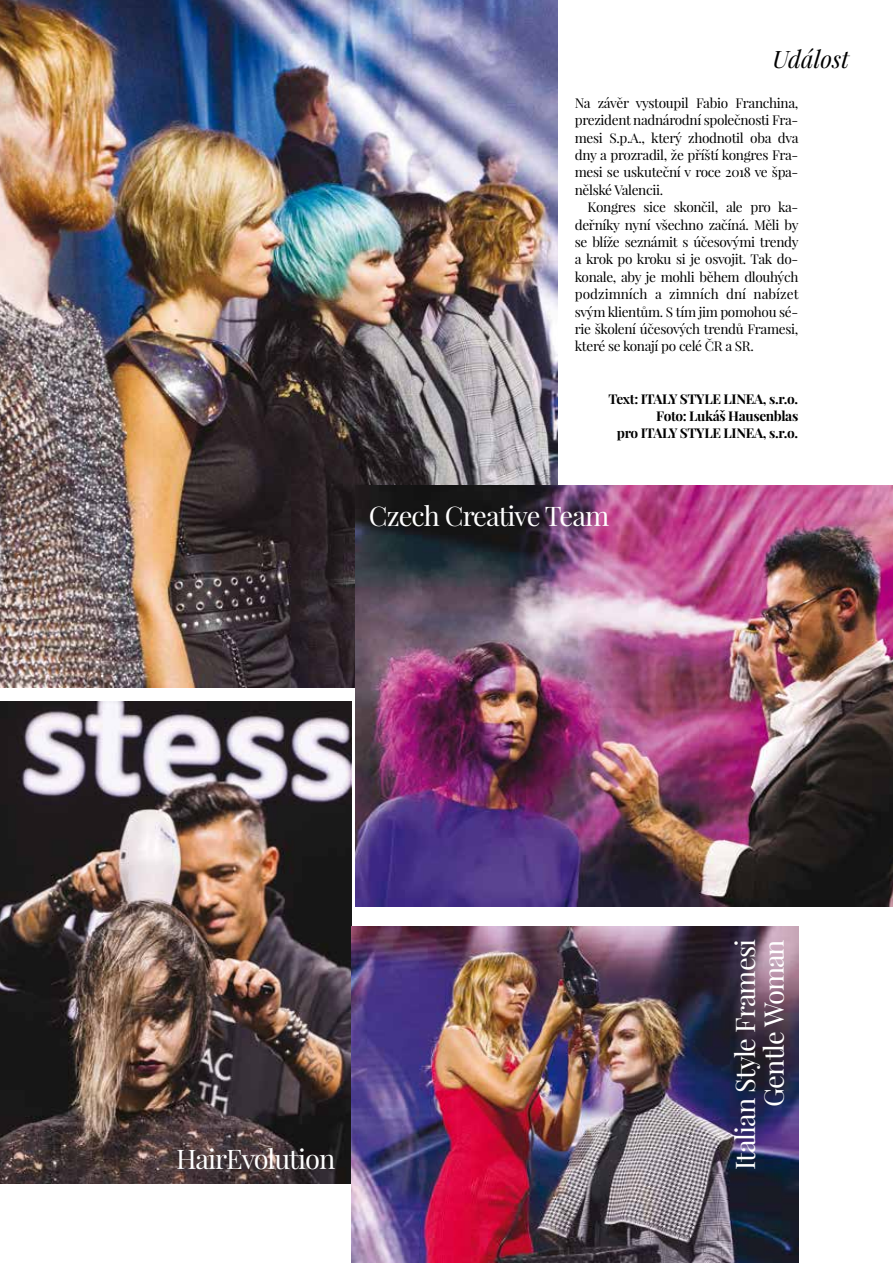
<style>
.page{position:relative;width:893px;height:1263px;background:#fff}
.page>*{position:absolute;margin:0;border:0;box-sizing:border-box;transform-origin:0 0}
.t1{font:27px/28.5px "Playfair Display";letter-spacing:-.035em;color:#fff;text-align:right}
.t2{font:italic 24px "Playfair Display";color:#000}
.t3{font:13.5px/17.4px "Playfair Display";letter-spacing:-.025em;color:#000;text-align:justify}
.t4{font:700 13.5px/17.4px "Playfair Display";letter-spacing:-.025em;color:#000;text-align:right}
</style>
<div class="page">
<img style="left:0;top:0;width:557px;height:687px">
<img style="left:0;top:701px;width:352px;height:483px">
<img style="left:355px;top:485px;width:538px;height:422px">
<img style="left:352px;top:927px;width:446px;height:336px">
<h2 class="t2" style="left:772px;top:43px;width:78px">Událost</h2>
<p class="t3" style="left:575px;top:94px;width:225px">Na závěr vystoupil Fabio Franchina, prezident nadnárodní společnosti Fra&shy;mesi S.p.A., který zhodnotil oba dva dny a prozradil, že příští kongres Fra&shy;mesi se uskuteční v roce 2018 ve špa&shy;nělské Valencii.</p>
<p class="t3" style="left:575px;top:198px;width:225px;text-indent:13px">Kongres sice skončil, ale pro ka&shy;deřníky nyní všechno začíná. Měli by se blíže seznámit s účesovými trendy a krok po kroku si je osvojit. Tak do&shy;konale, aby je mohli během dlouhých podzimních a zimních dní nabízet svým klientům. S tím jim pomohou sé&shy;rie školení účesových trendů Framesi, které se konají po celé ČR a SR.</p>
<p class="t4" style="left:608px;top:390px;width:191px">Text: ITALY STYLE LINEA, s.r.o.<br>Foto: Lukáš Hausenblas<br>pro ITALY STYLE LINEA, s.r.o.</p>
<h1 class="t1" style="left:369px;top:502px;width:242px">Czech Creative Team</h1>
<h1 class="t1" style="left:176px;top:1144px;width:161px">HairEvolution</h1>
<h1 class="t1" style="left:731px;top:1170px;width:232px;rotate:-90deg">Italian Style Framesi<br>Gentle Woman</h1>
</div>
